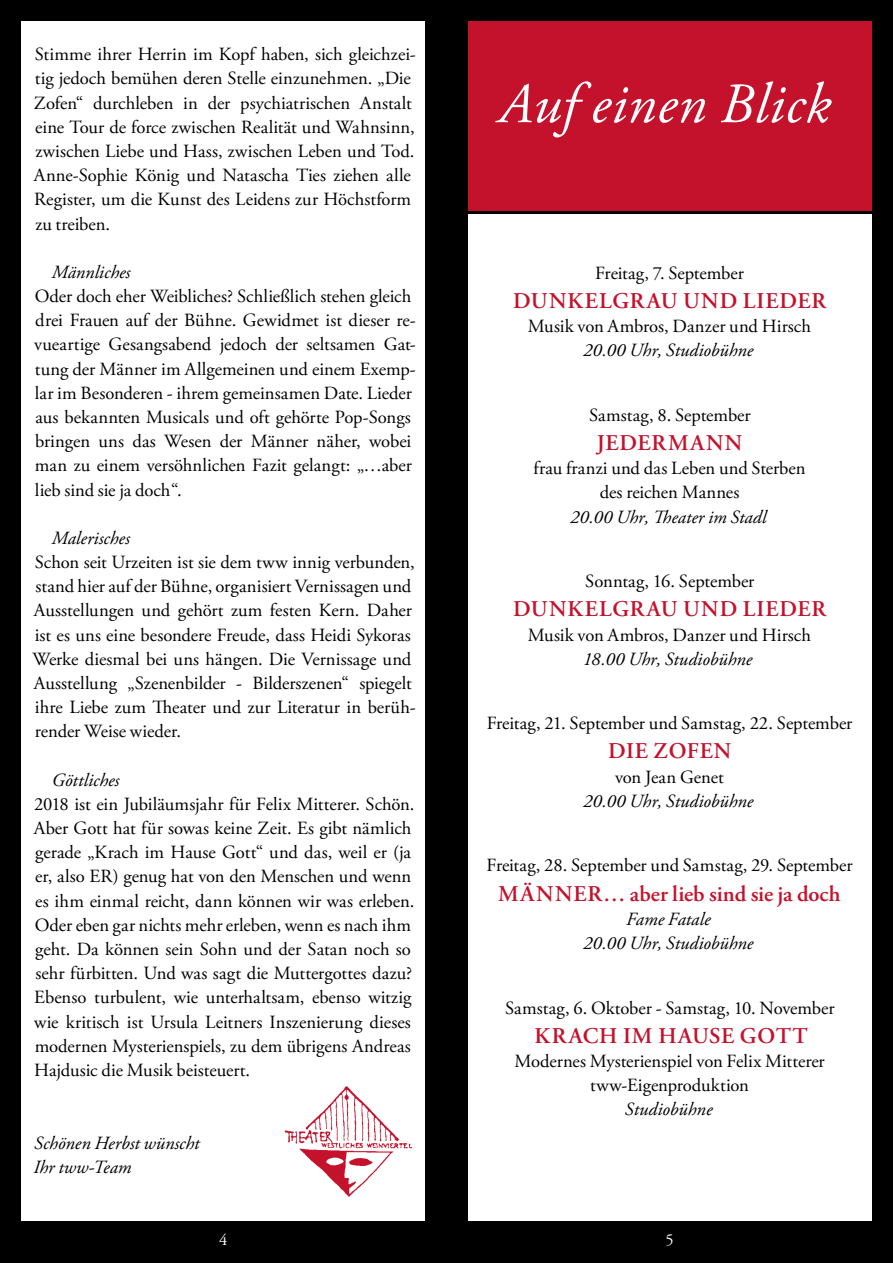
<style>
.page{position:relative;width:893px;height:1263px;background:#000}
.page>*{position:absolute;margin:0;border:0;box-sizing:border-box;transform-origin:0 0}
.t1{font:italic 57px "Adobe Garamond Pro";letter-spacing:.015em;color:#fff}
.t2{font:600 22.5px "Adobe Garamond Pro";letter-spacing:.04em;color:#c5122c}
.t3{font:600 22.5px "Adobe Garamond Pro";color:#c5122c}
.t4{font:18.6px/24.2px "Adobe Garamond Pro";color:#000}
.t5{font:italic 18.6px/24.2px "Adobe Garamond Pro";color:#000}
.t6{font:16.5px "Adobe Garamond Pro";color:#fff}
</style>
<div class="page">
<div style="left:21px;top:21px;width:404px;height:1199px;background:#fff"></div>
<div style="left:468px;top:21px;width:404px;height:189px;background:#c5122c"></div>
<div style="left:468px;top:214px;width:404px;height:1006px;background:#fff"></div>
<img style="left:285px;top:1086px;width:127px;height:111px">
<p class="t4" style="left:34px;top:43px;width:384px">Stimme ihrer Herrin im Kopf haben, sich gleichzei&shy;tig jedoch bemühen deren Stelle einzunehmen. „Die Zofen“ durchleben in der psychiatrischen Anstalt eine Tour de force zwischen Realität und Wahnsinn, zwischen Liebe und Hass, zwischen Leben und Tod.<br>Anne-Sophie König und Natascha Ties ziehen alle Register, um die Kunst des Leidens zur Höchstform zu treiben.</p>
<p class="t5" style="left:52px;top:260px;width:80px">Männliches</p>
<p class="t4" style="left:34px;top:285px;width:383px">Oder doch eher Weibliches? Schließlich stehen gleich drei Frauen auf der Bühne. Gewidmet ist dieser re&shy;vueartige Gesangsabend jedoch der seltsamen Gat&shy;tung der Männer im Allgemeinen und einem Exemp&shy;lar im Besonderen - ihrem gemeinsamen Date. Lieder aus bekannten Musicals und oft gehörte Pop-Songs bringen uns das Wesen der Männer näher, wobei man zu einem versöhnlichen Fazit gelangt: „…aber lieb sind sie ja doch“.</p>
<p class="t5" style="left:52px;top:526px;width:80px">Malerisches</p>
<p class="t4" style="left:32px;top:551px;width:385px">Schon seit Urzeiten ist sie dem tww innig verbunden, stand hier auf der Bühne, organisiert Vernissagen und Ausstellungen und gehört zum festen Kern. Daher ist es uns eine besondere Freude, dass Heidi Sykoras Werke diesmal bei uns hängen. Die Vernissage und Ausstellung „Szenenbilder - Bilderszenen“ spiegelt ihre Liebe zum Theater und zur Literatur in berüh&shy;render Weise wieder.</p>
<p class="t5" style="left:52px;top:768px;width:69px">Göttliches</p>
<p class="t4" style="left:34px;top:793px;width:382px">2018 ist ein Jubiläumsjahr für Felix Mitterer. Schön.<br>Aber Gott hat für sowas keine Zeit. Es gibt nämlich gerade „Krach im Hause Gott“ und das, weil er (ja er, also ER) genug hat von den Menschen und wenn es ihm einmal reicht, dann können wir was erleben.<br>Oder eben gar nichts mehr erleben, wenn es nach ihm geht. Da können sein Sohn und der Satan noch so sehr fürbitten. Und was sagt die Muttergottes dazu?<br>Ebenso turbulent, wie unterhaltsam, ebenso witzig wie kritisch ist Ursula Leitners Inszenierung dieses modernen Mysterienspiels, zu dem übrigens Andreas Hajdusic die Musik beisteuert.</p>
<p class="t5" style="left:33px;top:1131px;width:168px">Schönen Herbst wünscht<br>Ihr tww-Team</p>
<h1 class="t1" style="left:498px;top:70px;width:333px">Auf einen Blick</h1>
<p class="t4" style="left:595px;top:261px;width:150px">Freitag, 7. September</p>
<p class="t2" style="left:513px;top:288px;width:315px">DUNKELGRAU UND LIEDER</p>
<p class="t4" style="left:528px;top:315px;width:285px">Musik von Ambros, Danzer und Hirsch</p>
<p class="t5" style="left:583px;top:339px;width:172px">20.00 Uhr, Studiobühne</p>
<p class="t4" style="left:589px;top:403px;width:163px">Samstag, 8. September</p>
<p class="t2" style="left:597px;top:430px;width:147px">JEDERMANN</p>
<p class="t4" style="left:534px;top:457px;width:274px;text-align:center">frau franzi und das Leben und Sterben des reichen Mannes</p>
<p class="t5" style="left:570px;top:505px;width:198px">20.00 Uhr, Theater im Stadl</p>
<p class="t4" style="left:585px;top:570px;width:171px">Sonntag, 16. September</p>
<p class="t2" style="left:513px;top:596px;width:315px">DUNKELGRAU UND LIEDER</p>
<p class="t4" style="left:528px;top:623px;width:285px">Musik von Ambros, Danzer und Hirsch</p>
<p class="t5" style="left:583px;top:647px;width:171px">18.00 Uhr, Studiobühne</p>
<p class="t4" style="left:487px;top:712px;width:367px">Freitag, 21. September und Samstag, 22. September</p>
<p class="t2" style="left:608px;top:738px;width:125px">DIE ZOFEN</p>
<p class="t4" style="left:615px;top:765px;width:110px">von Jean Genet</p>
<p class="t5" style="left:583px;top:789px;width:172px">20.00 Uhr, Studiobühne</p>
<p class="t4" style="left:487px;top:854px;width:367px">Freitag, 28. September und Samstag, 29. September</p>
<p class="t3" style="left:498px;top:880px;width:344px">MÄNNER… aber lieb sind sie ja doch</p>
<p class="t5" style="left:583px;top:907px;width:172px;text-align:center">Fame Fatale<br>20.00 Uhr, Studiobühne</p>
<p class="t4" style="left:505px;top:996px;width:331px">Samstag, 6. Oktober - Samstag, 10. November</p>
<p class="t2" style="left:535px;top:1023px;width:275px">KRACH IM HAUSE GOTT</p>
<p class="t4" style="left:514px;top:1050px;width:312px;text-align:center">Modernes Mysterienspiel von Felix Mitterer tww-Eigenproduktion</p>
<p class="t5" style="left:625px;top:1098px;width:89px">Studiobühne</p>
<p class="t6" style="left:219px;top:1230px;width:10px">4</p>
<p class="t6" style="left:666px;top:1230px;width:10px">5</p>
</div>
